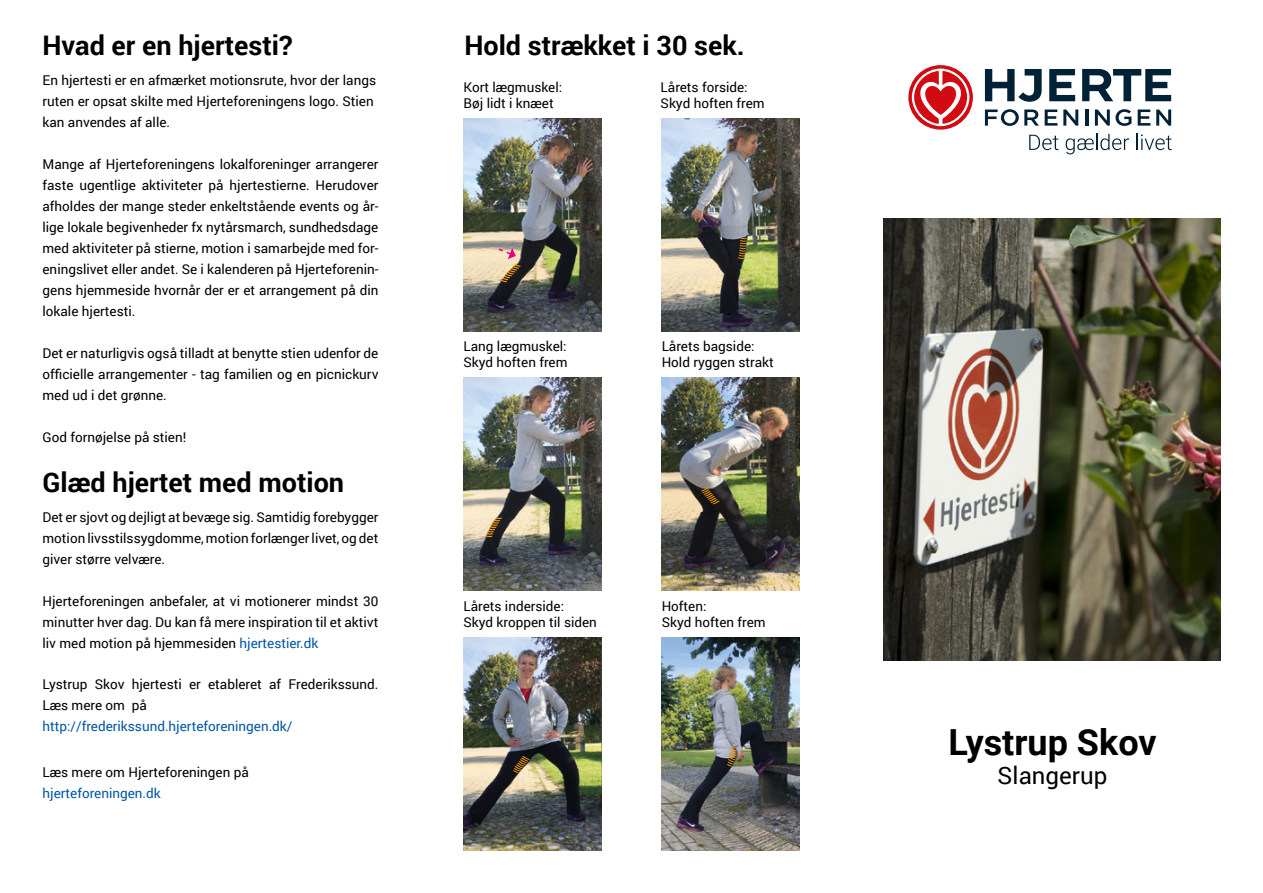
<style>
.page{position:relative;width:1263px;height:893px;background:#fff}
.page>*{position:absolute;margin:0;border:0;box-sizing:border-box;transform-origin:0 0}
.t1{font:700 36px "Roboto";color:#000}
.t2{font:700 27px "Roboto";color:#000}
.t3{font:24px "Roboto";color:#000}
.t4{font:13.5px/21px "Roboto";color:#000}
.t5{font:13.5px "Roboto";color:#0057a5}
.s1{color:#0057a5}
</style>
<div class="page">
<img style="left:463px;top:119px;width:138px;height:212px">
<img style="left:463px;top:378px;width:138px;height:212px">
<img style="left:662px;top:378px;width:137px;height:212px">
<img style="left:662px;top:638px;width:137px;height:212px">
<img style="left:463px;top:638px;width:138px;height:212px">
<img style="left:662px;top:119px;width:137px;height:212px">
<img style="left:884px;top:219px;width:336px;height:442px">
<svg style="left:908px;top:65px;width:65px;height:65px"></svg>
<svg style="left:985px;top:109px;width:54px;height:17px"></svg>
<svg style="left:1045px;top:110px;width:12px;height:16px"></svg>
<svg style="left:1063px;top:110px;width:15px;height:16px"></svg>
<hr style="left:1085px;top:110px;width:3px;height:16px;background:#002136">
<svg style="left:1095px;top:109px;width:36px;height:17px"></svg>
<svg style="left:1138px;top:110px;width:12px;height:16px"></svg>
<svg style="left:1156px;top:110px;width:15px;height:16px"></svg>
<svg style="left:1049px;top:69px;width:26px;height:32px"></svg>
<svg style="left:985px;top:69px;width:57px;height:33px"></svg>
<svg style="left:1082px;top:69px;width:89px;height:32px"></svg>
<svg style="left:1029px;top:135px;width:29px;height:15px"></svg>
<svg style="left:1065px;top:134px;width:64px;height:20px"></svg>
<svg style="left:1136px;top:134px;width:36px;height:16px"></svg>
<svg style="left:485px;top:516px;width:18px;height:22px"></svg>
<svg style="left:497px;top:247px;width:25px;height:36px"></svg>
<svg style="left:737px;top:236px;width:11px;height:24px"></svg>
<svg style="left:700px;top:487px;width:21px;height:18px"></svg>
<svg style="left:511px;top:755px;width:21px;height:19px"></svg>
<svg style="left:726px;top:745px;width:12px;height:23px"></svg>
<h2 class="t2" style="left:43px;top:35px;width:252px">Hvad er en hjertesti?</h2>
<p class="t4" style="left:43px;top:71px;width:335px">En hjertesti er en afmærket motionsrute, hvor der langs ruten er opsat skilte med Hjerteforeningens logo. Stien kan anvendes af alle.</p>
<p class="t4" style="left:43px;top:155px;width:337px;text-align:justify">Mange af Hjerteforeningens lokalforeninger arrangerer faste ugentlige aktiviteter på hjertestierne. Herudover afholdes der mange steder enkeltstående events og år&shy;lige lokale begivenheder fx nytårsmarch, sundhedsdage med aktiviteter på stierne, motion i samarbejde med for&shy;eningslivet eller andet. Se i kalenderen på Hjerteforenin&shy;gens hjemmeside hvornår der er et arrangement på din lokale hjertesti.</p>
<p class="t4" style="left:43px;top:344px;width:337px;text-align:justify">Det er naturligvis også tilladt at benytte stien udenfor de officielle arrangementer - tag familien og en picnickurv med ud i det grønne.</p>
<p class="t4" style="left:43px;top:428px;width:145px">God fornøjelse på stien!</p>
<h2 class="t2" style="left:43px;top:472px;width:303px">Glæd hjertet med motion</h2>
<p class="t4" style="left:43px;top:507px;width:337px;text-align:justify">Det er sjovt og dejligt at bevæge sig. Samtidig forebygger motion livsstilssygdomme, motion forlænger livet, og det giver større velvære.</p>
<p class="t4" style="left:43px;top:591px;width:337px;text-align:justify">Hjerteforeningen anbefaler, at vi motionerer mindst 30 minutter hver dag. Du kan få mere inspiration til et aktivt liv med motion på hjemmesiden <span class="s1">hjertestier.dk</span></p>
<p class="t4" style="left:43px;top:675px;width:337px">Lystrup Skov hjertesti er etableret af Frederikssund.<br>Læs mere om på</p>
<p class="t5" style="left:43px;top:721px;width:251px">http://frederikssund.hjerteforeningen.dk/</p>
<p class="t4" style="left:43px;top:763px;width:208px">Læs mere om Hjerteforeningen på</p>
<p class="t5" style="left:43px;top:788px;width:120px">hjerteforeningen.dk</p>
<h2 class="t2" style="left:464px;top:35px;width:282px">Hold strækket i 30 sek.</h2>
<p class="t4" style="left:463px;top:80px;width:100px;line-height:16.2px">Kort lægmuskel:<br>Bøj lidt i knæet</p>
<p class="t4" style="left:661px;top:80px;width:106px;line-height:16.2px">Lårets forside:<br>Skyd hoften frem</p>
<p class="t4" style="left:463px;top:339px;width:106px;line-height:16.2px">Lang lægmuskel:<br>Skyd hoften frem</p>
<p class="t4" style="left:662px;top:339px;width:114px;line-height:16.2px">Lårets bagside:<br>Hold ryggen strakt</p>
<p class="t4" style="left:463px;top:599px;width:135px;line-height:16.2px">Lårets inderside:<br>Skyd kroppen til siden</p>
<p class="t4" style="left:662px;top:599px;width:106px;line-height:16.2px">Hoften:<br>Skyd hoften frem</p>
<h1 class="t1" style="left:948px;top:728px;width:210px">Lystrup Skov</h1>
<h3 class="t3" style="left:998px;top:765px;width:111px">Slangerup</h3>
</div>
